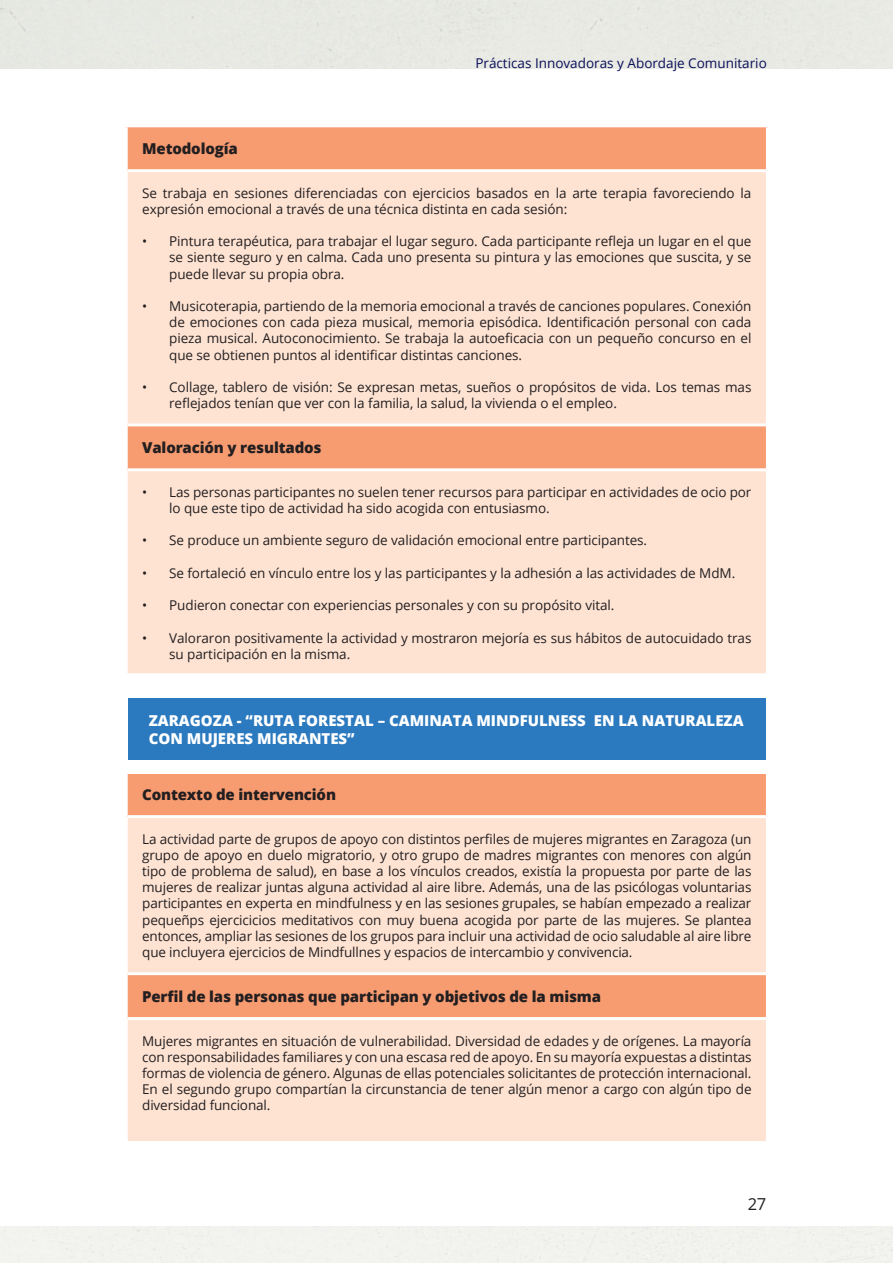
<style>
.page{position:relative;width:893px;height:1263px;background:#fff}
.page>*{position:absolute;margin:0;border:0;box-sizing:border-box;transform-origin:0 0}
.t1{font:16.5px "Open Sans";color:#231f20}
.PARRAFO{font:800 15px "Open Sans";letter-spacing:-.01em;color:#231f20}
.PARRAFO_DESTACADO{font:800 15px/18px "Open Sans";color:#fff}
.PARRAFO-2{font:13.5px/16.2px "Open Sans";letter-spacing:-.005em;color:#231f20}
.t2{font:13.5px "Open Sans";color:#09105a}
</style>
<div class="page">
<div style="left:128px;top:127px;width:638px;height:42px;background:#f79b71"></div>
<svg style="left:128px;top:172px;width:638px;height:501px;background:#fdddca"></svg>
<hr style="left:128px;top:423px;width:638px;height:3px;background:#fff">
<hr style="left:128px;top:468px;width:638px;height:3px;background:#fff">
<div style="left:128px;top:698px;width:638px;height:62px;background:#2b79be"></div>
<div style="left:128px;top:774px;width:638px;height:41px;background:#f79b71"></div>
<svg style="left:128px;top:818px;width:638px;height:323px;background:#fdd9c6"></svg>
<hr style="left:128px;top:972px;width:638px;height:3px;background:#fff">
<hr style="left:128px;top:1017px;width:638px;height:3px;background:#fff">
<p class="t2" style="left:475px;top:54px;width:293px">Prácticas Innovadoras y Abordaje Comunitario</p>
<p class="PARRAFO" style="left:142px;top:137px;width:97px">Metodología</p>
<p class="PARRAFO-2" style="left:142px;top:184px;width:611px">Se trabaja en sesiones diferenciadas con ejercicios basados en la arte terapia favoreciendo la expresión emocional a través de una técnica distinta en cada sesión:</p>
<p class="PARRAFO-2" style="left:169px;top:233px;width:584px;text-align:justify;text-indent:-27px">• Pintura terapéutica, para trabajar el lugar seguro. Cada participante refleja un lugar en el que se siente seguro y en calma. Cada uno presenta su pintura y las emociones que suscita, y se puede llevar su propia obra.</p>
<p class="PARRAFO-2" style="left:169px;top:298px;width:584px;text-align:justify;text-indent:-27px">• Musicoterapia, partiendo de la memoria emocional a través de canciones populares. Conexión de emociones con cada pieza musical, memoria episódica. Identificación personal con cada pieza musical. Autoconocimiento. Se trabaja la autoeficacia con un pequeño concurso en el que se obtienen puntos al identificar distintas canciones.</p>
<p class="PARRAFO-2" style="left:169px;top:379px;width:584px;text-indent:-27px">• Collage, tablero de visión: Se expresan metas, sueños o propósitos de vida. Los temas mas reflejados tenían que ver con la familia, la salud, la vivienda o el empleo.</p>
<p class="PARRAFO" style="left:142px;top:436px;width:181px">Valoración y resultados</p>
<p class="PARRAFO-2" style="left:169px;top:483px;width:584px;text-indent:-27px">• Las personas participantes no suelen tener recursos para participar en actividades de ocio por lo que este tipo de actividad ha sido acogida con entusiasmo.</p>
<p class="PARRAFO-2" style="left:142px;top:532px;width:507px">• Se produce un ambiente seguro de validación emocional entre participantes.</p>
<p class="PARRAFO-2" style="left:142px;top:564px;width:595px">• Se fortaleció en vínculo entre los y las participantes y la adhesión a las actividades de MdM.</p>
<p class="PARRAFO-2" style="left:142px;top:597px;width:474px">• Pudieron conectar con experiencias personales y con su propósito vital.</p>
<p class="PARRAFO-2" style="left:169px;top:629px;width:584px;text-indent:-27px">• Valoraron positivamente la actividad y mostraron mejoría es sus hábitos de autocuidado tras su participación en la misma.</p>
<p class="PARRAFO_DESTACADO" style="left:149px;top:711px;width:596px">ZARAGOZA - “RUTA FORESTAL – CAMINATA MINDFULNESS EN LA NATURALEZA<br>CON MUJERES MIGRANTES”</p>
<p class="PARRAFO" style="left:142px;top:783px;width:195px">Contexto de intervención</p>
<p class="PARRAFO-2" style="left:142px;top:830px;width:611px;text-align:justify">La actividad parte de grupos de apoyo con distintos perfiles de mujeres migrantes en Zaragoza (un grupo de apoyo en duelo migratorio, y otro grupo de madres migrantes con menores con algún tipo de problema de salud), en base a los vínculos creados, existía la propuesta por parte de las mujeres de realizar juntas alguna actividad al aire libre. Además, una de las psicólogas voluntarias participantes en experta en mindfulness y en las sesiones grupales, se habían empezado a realizar pequeñps ejercicicios meditativos con muy buena acogida por parte de las mujeres. Se plantea entonces, ampliar las sesiones de los grupos para incluir una actividad de ocio saludable al aire libre que incluyera ejercicios de Mindfullnes y espacios de intercambio y convivencia.</p>
<p class="PARRAFO" style="left:142px;top:985px;width:460px">Perfil de las personas que participan y objetivos de la misma</p>
<p class="PARRAFO-2" style="left:142px;top:1032px;width:611px;text-align:justify">Mujeres migrantes en situación de vulnerabilidad. Diversidad de edades y de orígenes. La mayoría con responsabilidades familiares y con una escasa red de apoyo. En su mayoría expuestas a distintas formas de violencia de género. Algunas de ellas potenciales solicitantes de protección internacional.<br>En el segundo grupo compartían la circunstancia de tener algún menor a cargo con algún tipo de diversidad funcional.</p>
<p class="t1" style="left:747px;top:1192px;width:20px">27</p>
</div>
